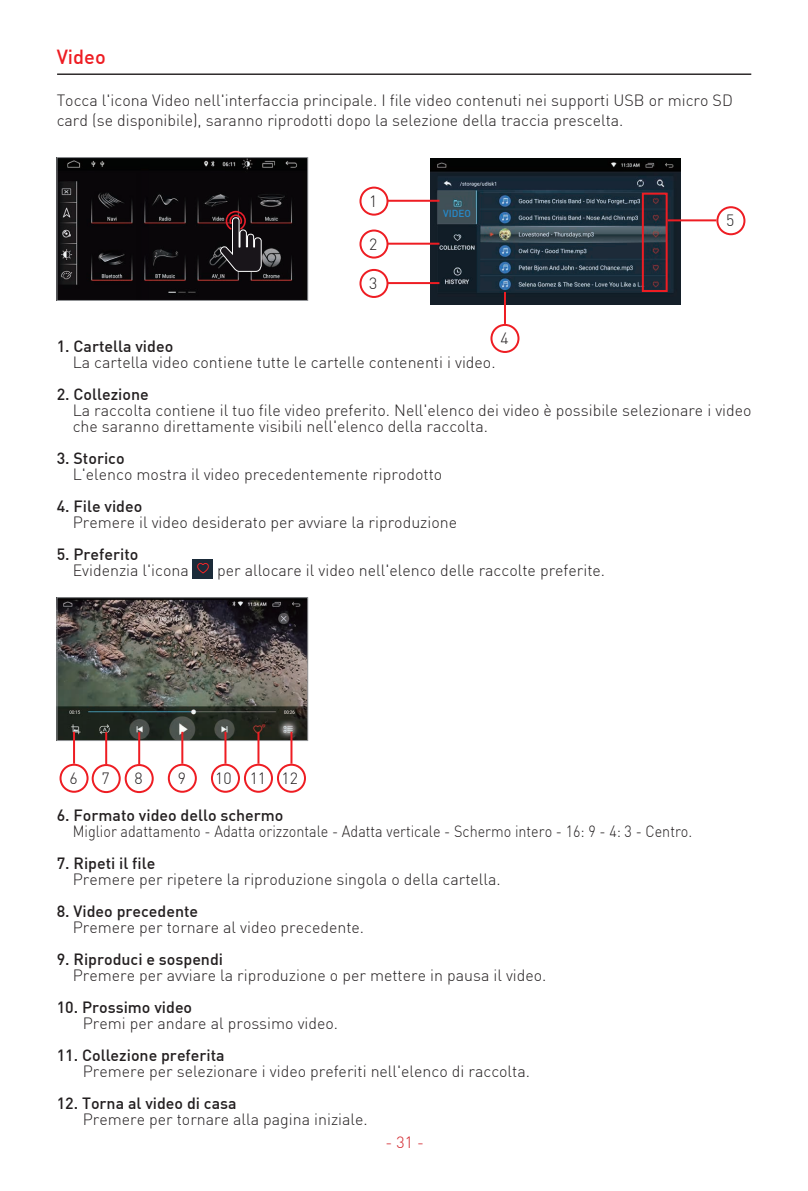
<style>
.page{position:relative;width:808px;height:1191px;background:#fff}
.page>*{position:absolute;margin:0;border:0;box-sizing:border-box;transform-origin:0 0}
.t1{font:500 20px "DIN";color:#ee1d23}
.t2{font:300 16px/19.2px "DIN";color:#231f20}
.t3{font:500 16px "DIN";color:#231f20}
.t4{font:300 16px "DIN";color:#231f20;scale:.9 1}
.t5{font:300 16px "DIN";color:#d1232a}
.t6{font:500 10px "DIN";color:#268acb}
</style>
<div class="page">
<img style="left:431px;top:158px;width:249px;height:146px">
<img style="left:59px;top:599px;width:247px;height:140px">
<div style="left:57px;top:597px;width:251px;height:144px;border:1px solid #939598"></div>
<div style="left:359px;top:187px;width:29px;height:29px;border:2px solid #ee1d23;border-radius:50%"></div>
<div style="left:716px;top:206px;width:29px;height:29px;border:2px solid #ee1d23;border-radius:50%"></div>
<hr style="left:668px;top:219px;width:48px;height:2px;background:#ee1d23">
<div style="left:490px;top:324px;width:29px;height:29px;border:2px solid #ee1d23;border-radius:50%"></div>
<hr style="left:504px;top:292px;width:2px;height:32px;background:#ee1d23">
<div style="left:439px;top:208px;width:36px;height:15px;background:#404f56"></div>
<hr style="left:388px;top:200px;width:51px;height:2px;background:#ee1d23">
<div style="left:359px;top:229px;width:29px;height:29px;border:2px solid #ee1d23;border-radius:50%"></div>
<hr style="left:388px;top:243px;width:51px;height:2px;background:#ee1d23">
<div style="left:359px;top:269px;width:29px;height:29px;border:2px solid #ee1d23;border-radius:50%"></div>
<hr style="left:388px;top:282px;width:51px;height:2px;background:#ee1d23">
<div style="left:642px;top:193px;width:26px;height:99px;border:2px solid #ee1d23"></div>
<img style="left:59px;top:159px;width:247px;height:140px">
<div style="left:57px;top:157px;width:251px;height:144px;border:1px solid #939598"></div>
<svg style="left:220px;top:210px;width:42px;height:62px;background:#34272b"></svg>
<img style="left:193px;top:560px;width:20px;height:18px">
<div style="left:60px;top:763px;width:29px;height:29px;border:2px solid #ee1d23;border-radius:50%"></div>
<hr style="left:73px;top:732px;width:2px;height:31px;background:#ee1d23">
<div style="left:92px;top:764px;width:29px;height:29px;border:2px solid #ee1d23;border-radius:50%"></div>
<hr style="left:105px;top:732px;width:2px;height:32px;background:#ee1d23">
<div style="left:125px;top:764px;width:29px;height:29px;border:2px solid #ee1d23;border-radius:50%"></div>
<hr style="left:138px;top:732px;width:2px;height:32px;background:#ee1d23">
<div style="left:168px;top:763px;width:29px;height:29px;border:2px solid #ee1d23;border-radius:50%"></div>
<hr style="left:181px;top:732px;width:2px;height:31px;background:#ee1d23">
<div style="left:211px;top:763px;width:29px;height:29px;border:2px solid #ee1d23;border-radius:50%"></div>
<hr style="left:224px;top:732px;width:2px;height:31px;background:#ee1d23">
<div style="left:244px;top:763px;width:29px;height:29px;border:2px solid #ee1d23;border-radius:50%"></div>
<hr style="left:257px;top:732px;width:2px;height:31px;background:#ee1d23">
<div style="left:277px;top:763px;width:29px;height:29px;border:2px solid #ee1d23;border-radius:50%"></div>
<hr style="left:290px;top:732px;width:2px;height:31px;background:#ee1d23">
<hr style="left:57px;top:73px;width:694px;height:2px;background:#231f20">
<p class="t1" style="left:57px;top:44px;width:51px">Video</p>
<p class="t2" style="left:57px;top:91px;width:678px">Tocca l'icona Video nell'interfaccia principale. I file video contenuti nei supporti USB or micro SD card (se disponibile), saranno riprodotti dopo la selezione della traccia prescelta.</p>
<p class="t2" style="left:369px;top:191px;width:10px">1</p>
<p class="t2" style="left:369px;top:234px;width:10px">2</p>
<p class="t2" style="left:369px;top:273px;width:10px">3</p>
<p class="t6" style="left:443px;top:207px;width:29px">VIDEO</p>
<p class="t2" style="left:726px;top:211px;width:10px">5</p>
<p class="t2" style="left:500px;top:328px;width:10px">4</p>
<p class="t3" style="left:57px;top:336px;width:118px">1. Cartella video</p>
<p class="t2" style="left:73px;top:353px;width:424px">La cartella video contiene tutte le cartelle contenenti i video.</p>
<p class="t3" style="left:57px;top:384px;width:94px">2. Collezione</p>
<p class="t2" style="left:73px;top:402px;width:680px;line-height:16px">La raccolta contiene il tuo file video preferito. Nell'elenco dei video è possibile selezionare i video che saranno direttamente visibili nell'elenco della raccolta.</p>
<p class="t3" style="left:57px;top:448px;width:69px">3. Storico</p>
<p class="t2" style="left:73px;top:465px;width:371px">L'elenco mostra il video precedentemente riprodotto</p>
<p class="t3" style="left:57px;top:496px;width:87px">4. File video</p>
<p class="t2" style="left:73px;top:513px;width:386px">Premere il video desiderato per avviare la riproduzione</p>
<p class="t3" style="left:57px;top:544px;width:83px">5. Preferito</p>
<p class="t2" style="left:73px;top:561px;width:118px">Evidenzia l'icona</p>
<p class="t2" style="left:217px;top:561px;width:390px">per allocare il video nell'elenco delle raccolte preferite.</p>
<p class="t2" style="left:102px;top:768px;width:10px">7</p>
<p class="t2" style="left:135px;top:768px;width:10px">8</p>
<p class="t2" style="left:178px;top:768px;width:10px">9</p>
<p class="t2" style="left:215px;top:768px;width:84px">10 11 12</p>
<p class="t2" style="left:69px;top:768px;width:10px">6</p>
<p class="t3" style="left:57px;top:804px;width:228px">6. Formato video dello schermo</p>
<p class="t4" style="left:73px;top:821px;width:690px">Miglior adattamento - Adatta orizzontale - Adatta verticale - Schermo intero - 16: 9 - 4: 3 - Centro.</p>
<p class="t3" style="left:57px;top:852px;width:100px">7. Ripeti il file</p>
<p class="t2" style="left:73px;top:869px;width:429px">Premere per ripetere la riproduzione singola o della cartella.</p>
<p class="t3" style="left:57px;top:900px;width:143px">8. Video precedente</p>
<p class="t2" style="left:73px;top:917px;width:293px">Premere per tornare al video precedente.</p>
<p class="t3" style="left:57px;top:948px;width:168px">9. Riproduci e sospendi</p>
<p class="t2" style="left:73px;top:965px;width:475px">Premere per avviare la riproduzione o per mettere in pausa il video.</p>
<p class="t3" style="left:57px;top:996px;width:137px">10. Prossimo video</p>
<p class="t2" style="left:83px;top:1013px;width:257px">Premi per andare al prossimo video.</p>
<p class="t3" style="left:57px;top:1044px;width:169px">11. Collezione preferita</p>
<p class="t2" style="left:83px;top:1061px;width:449px">Premere per selezionare i video preferiti nell'elenco di raccolta.</p>
<p class="t3" style="left:57px;top:1092px;width:181px">12. Torna al video di casa</p>
<p class="t2" style="left:83px;top:1109px;width:287px">Premere per tornare alla pagina iniziale.</p>
<p class="t5" style="left:386px;top:1132px;width:40px">- 31 -</p>
</div>
